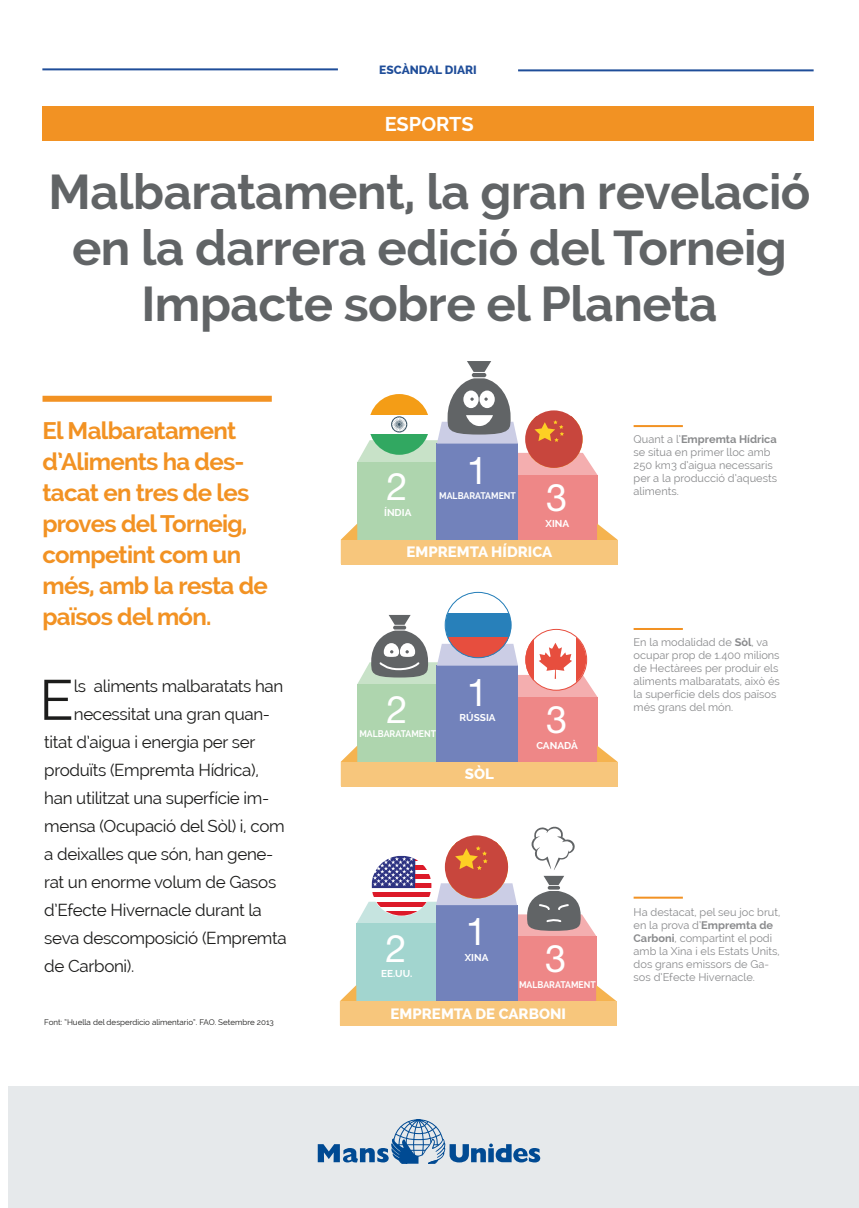
<style>
.page{position:relative;width:859px;height:1208px;background:#fff}
.page>*{position:absolute;margin:0;border:0;box-sizing:border-box;transform-origin:0 0}
.t1{font:56.4px "Raleway";color:#1c1c1b}
.t2{font:700 49px/56px "Raleway";letter-spacing:-.01em;color:#616466;text-align:center}
.t3{font:38px "Helvetica Neue LT Std";color:#fff}
.t4{font:700 24px/31px "Raleway";letter-spacing:-.03em;color:#f29223}
.t5{font:700 20px "Raleway";letter-spacing:-.005em;color:#fff}
.t6{font:17px "Raleway";letter-spacing:-.02em;color:#1c1c1b}
.t7{font:800 15px "Raleway";color:#fff}
.t8{font:800 12px "Raleway";color:#1f4d99}
.t9{font:11px/13px "Raleway";color:#8a8b8d}
.t10{font:700 10px "Raleway";color:#fff}
.t11{font:700 9.6px "Raleway";color:#fff;scale:.9 1}
.t12{font:8px "Raleway";color:#1c1c1b}
.s1{font-weight:700}
</style>
<div class="page">
<div style="left:9px;top:1086px;width:850px;height:122px;background:#e6e9eb"></div>
<div style="left:42px;top:106px;width:772px;height:35px;background:#f29223"></div>
<hr style="left:42px;top:68px;width:296px;height:2px;background:#1f4d99">
<hr style="left:518px;top:69px;width:296px;height:2px;background:#1f4d99">
<div style="left:43px;top:396px;width:229px;height:6px;background:#f29223"></div>
<div style="left:518px;top:475px;width:79px;height:66px;background:#ee8787"></div>
<div style="left:357px;top:462px;width:80px;height:79px;background:#aed5ae"></div>
<div style="left:437px;top:443px;width:81px;height:98px;background:#7282bb"></div>
<svg style="left:467px;top:361px;width:24px;height:11px"></svg>
<hr style="left:472px;top:373px;width:14px;height:4px;background:#616466;border-radius:2px">
<svg style="left:597px;top:523px;width:20px;height:17px"></svg>
<svg style="left:341px;top:524px;width:16px;height:16px"></svg>
<div style="left:341px;top:540px;width:276px;height:24px;background:#f7c67c"></div>
<div style="left:518px;top:697px;width:79px;height:66px;background:#ee8787"></div>
<div style="left:357px;top:684px;width:80px;height:79px;background:#aed5ae"></div>
<div style="left:437px;top:665px;width:81px;height:98px;background:#7282bb"></div>
<svg style="left:597px;top:745px;width:20px;height:17px"></svg>
<svg style="left:341px;top:746px;width:16px;height:16px"></svg>
<div style="left:341px;top:762px;width:276px;height:24px;background:#f7c67c"></div>
<div style="left:517px;top:936px;width:80px;height:66px;background:#ee8787"></div>
<div style="left:356px;top:923px;width:80px;height:79px;background:#a2d5cf"></div>
<div style="left:436px;top:905px;width:81px;height:97px;background:#7282bb"></div>
<svg style="left:596px;top:985px;width:20px;height:16px"></svg>
<svg style="left:340px;top:985px;width:16px;height:16px"></svg>
<div style="left:340px;top:1001px;width:276px;height:24px;background:#f7c67c"></div>
<div style="left:445px;top:592px;width:66px;height:66px;background:#2880ba;border-radius:33px"></div>
<div style="left:445px;top:592px;width:66px;height:21px;background:#fff"></div>
<hr style="left:634px;top:628px;width:49px;height:2px;background:#f29223">
<hr style="left:634px;top:896px;width:49px;height:2px;background:#f29223">
<hr style="left:634px;top:425px;width:49px;height:2px;background:#f29223">
<svg style="left:357px;top:615px;width:240px;height:90px"></svg>
<svg style="left:357px;top:378px;width:240px;height:105px"></svg>
<svg style="left:357px;top:826px;width:239px;height:118px"></svg>
<svg style="left:318px;top:1119px;width:222px;height:45px"></svg>
<p class="t8" style="left:379px;top:63px;width:99px">ESCÀNDAL DIARI</p>
<h3 class="t5" style="left:385px;top:113px;width:91px">ESPORTS</h3>
<h2 class="t2" style="left:48px;top:164px;width:764px">Malbaratament, la gran revelació en la darrera edició del Torneig<br>Impacte sobre el Planeta</h2>
<h3 class="t4" style="left:43px;top:415px;width:227px">El Malbaratament d’Aliments ha des&shy;tacat en tres de les proves del Torneig, competint com un més, amb la resta de països del món.</h3>
<h1 class="t1" style="left:39px;top:667px;width:36px">E</h1>
<h3 class="t6" style="left:74px;top:676px;width:211px">ls aliments malbaratats han</h3>
<h3 class="t6" style="left:74px;top:704px;width:198px">necessitat una gran quan-</h3>
<h3 class="t6" style="left:44px;top:732px;width:213px">titat d’aigua i energia per ser</h3>
<h3 class="t6" style="left:44px;top:760px;width:216px">produïts (Empremta Hídrica),</h3>
<h3 class="t6" style="left:44px;top:788px;width:227px">han utilitzat una superfície im-</h3>
<h3 class="t6" style="left:44px;top:816px;width:242px">mensa (Ocupació del Sòl) i, com</h3>
<h3 class="t6" style="left:44px;top:844px;width:231px">a deixalles que són, han gene-</h3>
<h3 class="t6" style="left:44px;top:872px;width:233px">rat un enorme volum de Gasos</h3>
<h3 class="t6" style="left:44px;top:900px;width:219px">d’Efecte Hivernacle durant la</h3>
<h3 class="t6" style="left:44px;top:928px;width:244px">seva descomposició (Empremta</h3>
<h3 class="t6" style="left:44px;top:956px;width:92px">de Carboni).</h3>
<p class="t12" style="left:44px;top:1017px;width:231px">Font: “Huella del desperdicio alimentario”. FAO. Setembre 2013</p>
<h3 class="t3" style="left:467px;top:447px;width:23px">1</h3>
<p class="t11" style="left:439px;top:490px;width:87px">MALBARATAMENT</p>
<h3 class="t3" style="left:387px;top:464px;width:23px">2</h3>
<h3 class="t3" style="left:546px;top:474px;width:23px">3</h3>
<p class="t10" style="left:384px;top:507px;width:29px">ÍNDIA</p>
<p class="t10" style="left:546px;top:517px;width:25px">XINA</p>
<h3 class="t7" style="left:406px;top:543px;width:147px">EMPREMTA HÍDRICA</h3>
<h3 class="t3" style="left:467px;top:669px;width:23px">1</h3>
<p class="t10" style="left:460px;top:712px;width:38px">RÚSSIA</p>
<h3 class="t3" style="left:387px;top:686px;width:23px">2</h3>
<h3 class="t3" style="left:546px;top:696px;width:23px">3</h3>
<p class="t11" style="left:359px;top:728px;width:87px">MALBARATAMENT</p>
<h3 class="t7" style="left:465px;top:765px;width:31px">SÒL</h3>
<p class="t10" style="left:536px;top:740px;width:43px">CANADÀ</p>
<p class="t9" style="left:634px;top:432px;width:145px">Quant a l’<span class="s1">Empremta Hídrica </span>se situa en primer lloc amb<br>250 km3 d’aigua necessaris per a la producció d’aquests aliments.</p>
<p class="t9" style="left:634px;top:635px;width:148px">En la modalidad de <span class="s1">Sòl</span>, va ocupar prop de 1.400 milions de Hectàrees per produir els aliments malbaratats, això és la superfície dels dos països més grans del món.</p>
<h3 class="t3" style="left:466px;top:909px;width:23px">1</h3>
<p class="t10" style="left:465px;top:951px;width:25px">XINA</p>
<h3 class="t3" style="left:386px;top:925px;width:23px">2</h3>
<h3 class="t3" style="left:545px;top:936px;width:23px">3</h3>
<p class="t10" style="left:381px;top:968px;width:33px">EE.UU.</p>
<p class="t11" style="left:519px;top:979px;width:87px">MALBARATAMENT</p>
<h3 class="t7" style="left:391px;top:1005px;width:177px">EMPREMTA DE CARBONI</h3>
<p class="t9" style="left:634px;top:906px;width:148px">Ha destacat, pel seu joc brut, en la prova d’<span class="s1">Empremta de<br>Carboni</span>, compartint el podi amb la Xina i els Estats Units, dos grans emissors de Ga&shy;sos d’Efecte Hivernacle.</p>
</div>
